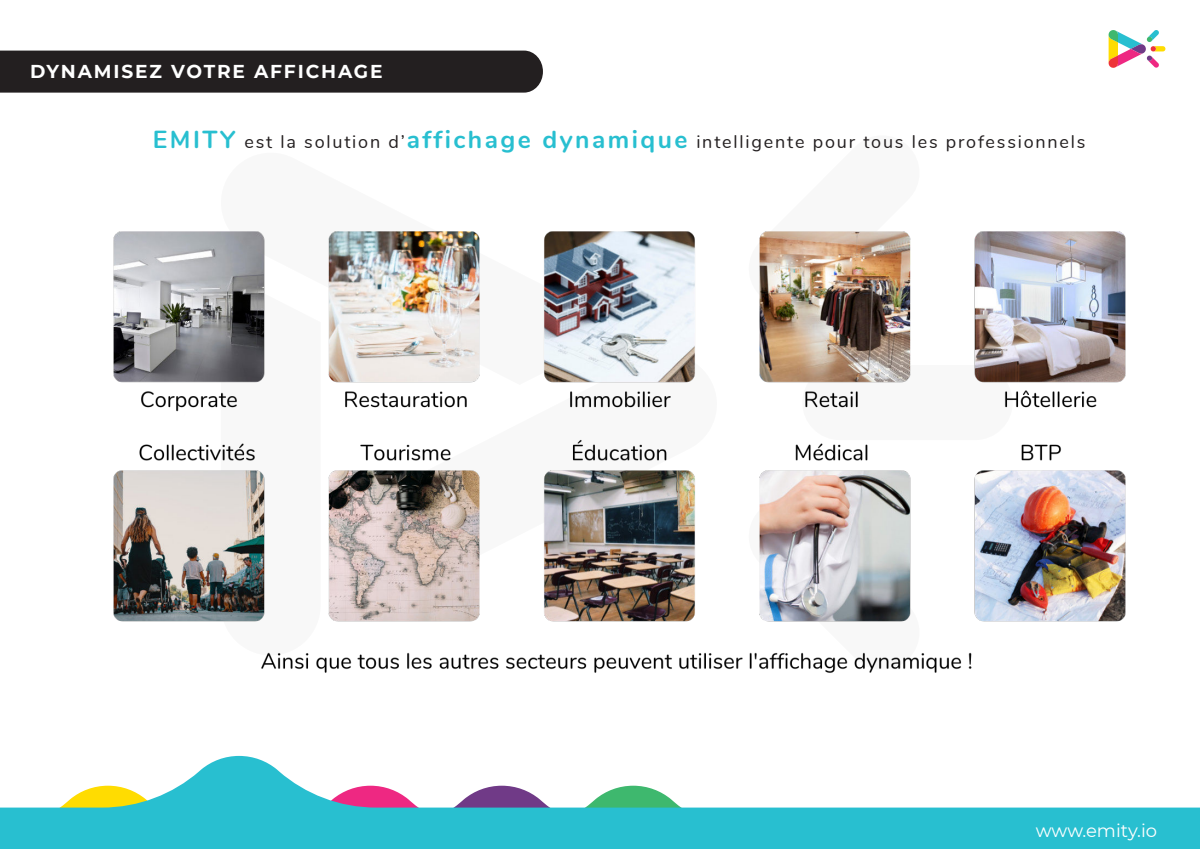
<style>
.page{position:relative;width:1200px;height:849px;background:#fff}
.page>*{position:absolute;margin:0;border:0;box-sizing:border-box;transform-origin:0 0}
.t1{font:700 18.6px "Montserrat";letter-spacing:.1em;color:#fff}
.t2{font:18px "Nunito";letter-spacing:.1em;color:#231f20}
.t3{font:18px "Montserrat";color:#fff}
.s1{font-weight:700;font-size:24.6px;color:#28bfd0}
</style>
<div class="page">
<svg style="left:0;top:755px;width:1200px;height:93px"></svg>
<svg style="left:1109px;top:30px;width:56px;height:38px"></svg>
<div style="left:0;top:51px;width:543px;height:42px;background:#231f20"></div>
<img style="left:113px;top:231px;width:1013px;height:442px">
<p class="t1" style="left:30px;top:62px;width:354px">DYNAMISEZ VOTRE AFFICHAGE</p>
<p class="t2" style="left:153px;top:134px;width:934px"><span class="s1">EMITY</span> est la solution d’<span class="s1">affichage dynamique</span> intelligente pour tous les professionnels</p>
<p class="t3" style="left:1036px;top:823px;width:123px">www.emity.io</p>
</div>
